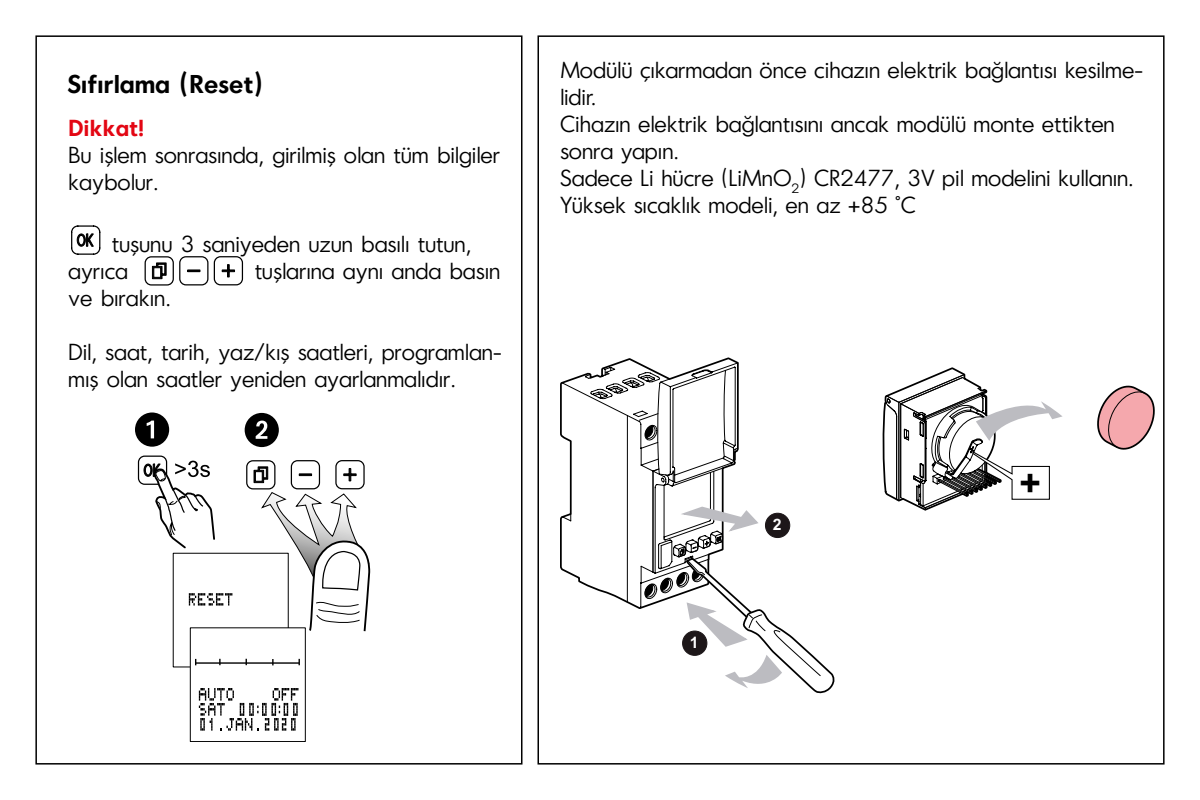
<style>
.page{position:relative;width:1200px;height:800px;background:#fff}
.page>*{position:absolute;margin:0;border:0;box-sizing:border-box;transform-origin:0 0}
.t1{font:700 36.75px "Arial";color:#000}
.t2{font:700 25px "Veran Turc";color:#000}
.t3{font:22.5px/27px "Veran Turc";color:#000}
.t4{font:700 22.5px "Veran Turc";color:#e30613}
.t5{font:700 15.75px "Arial";color:#fff}
</style>
<div class="page">
<svg style="left:560px;top:358px;width:179px;height:251px"></svg>
<svg style="left:644px;top:367px;width:511px;height:326px"></svg>
<div style="left:138px;top:456px;width:29px;height:29px;border:1px solid #000;border-radius:6px"></div>
<svg style="left:246px;top:460px;width:124px;height:172px"></svg>
<svg style="left:135px;top:412px;width:34px;height:35px"></svg>
<svg style="left:245px;top:413px;width:34px;height:34px"></svg>
<div style="left:173px;top:553px;width:116px;height:114px;background:#fff"></div>
<svg style="left:189px;top:593px;width:43px;height:13px"></svg>
<svg style="left:144px;top:461px;width:71px;height:88px"></svg>
<div style="left:190px;top:628px;width:115px;height:114px;background:#fff"></div>
<div style="left:190px;top:627px;width:116px;height:115px;border:1px solid #000"></div>
<hr style="left:195px;top:662px;width:104px;height:2px;background:#000">
<svg style="left:219px;top:659px;width:2px;height:6px"></svg>
<svg style="left:199px;top:688px;width:99px;height:43px"></svg>
<div style="left:35px;top:35px;width:488px;height:730px;border:2px solid #000"></div>
<svg style="left:71px;top:225px;width:29px;height:30px"></svg>
<svg style="left:145px;top:256px;width:98px;height:30px"></svg>
<p class="t2" style="left:67px;top:69px;width:197px">Sıfırlama (Reset)</p>
<p class="t4" style="left:68px;top:114px;width:78px">Dikkat!</p>
<p class="t3" style="left:68px;top:141px;width:433px">Bu işlem sonrasında, girilmiş olan tüm bilgiler kaybolur.</p>
<p class="t3" style="left:68px;top:230px;width:405px;text-indent:44px">tuşunu 3 saniyeden uzun basılı tutun, ayrıca</p>
<p class="t3" style="left:255px;top:257px;width:247px">tuşlarına aynı anda basın</p>
<p class="t3" style="left:68px;top:284px;width:104px">ve bırakın.</p>
<p class="t3" style="left:68px;top:338px;width:435px">Dil, saat, tarih, yaz/kış saatleri, programlan&shy;mış olan saatler yeniden ayarlanmalıdır.</p>
<p class="t3" style="left:560px;top:56px;width:585px">Modülü çıkarmadan önce cihazın elektrik bağlantısı kesilme&shy;lidir.<br>Cihazın elektrik bağlantısını ancak modülü monte ettikten sonra yapın.<br>Sadece Li hücre (LiMnO<sub>2</sub>) CR2477, 3V pil modelini kullanın.<br>Yüksek sıcaklık modeli, en az +85 °C</p>
<p class="t5" style="left:690px;top:633px;width:10px">1</p>
<p class="t5" style="left:773px;top:516px;width:10px">2</p>
<h1 class="t1" style="left:1020px;top:461px;width:23px">+</h1>
</div>
